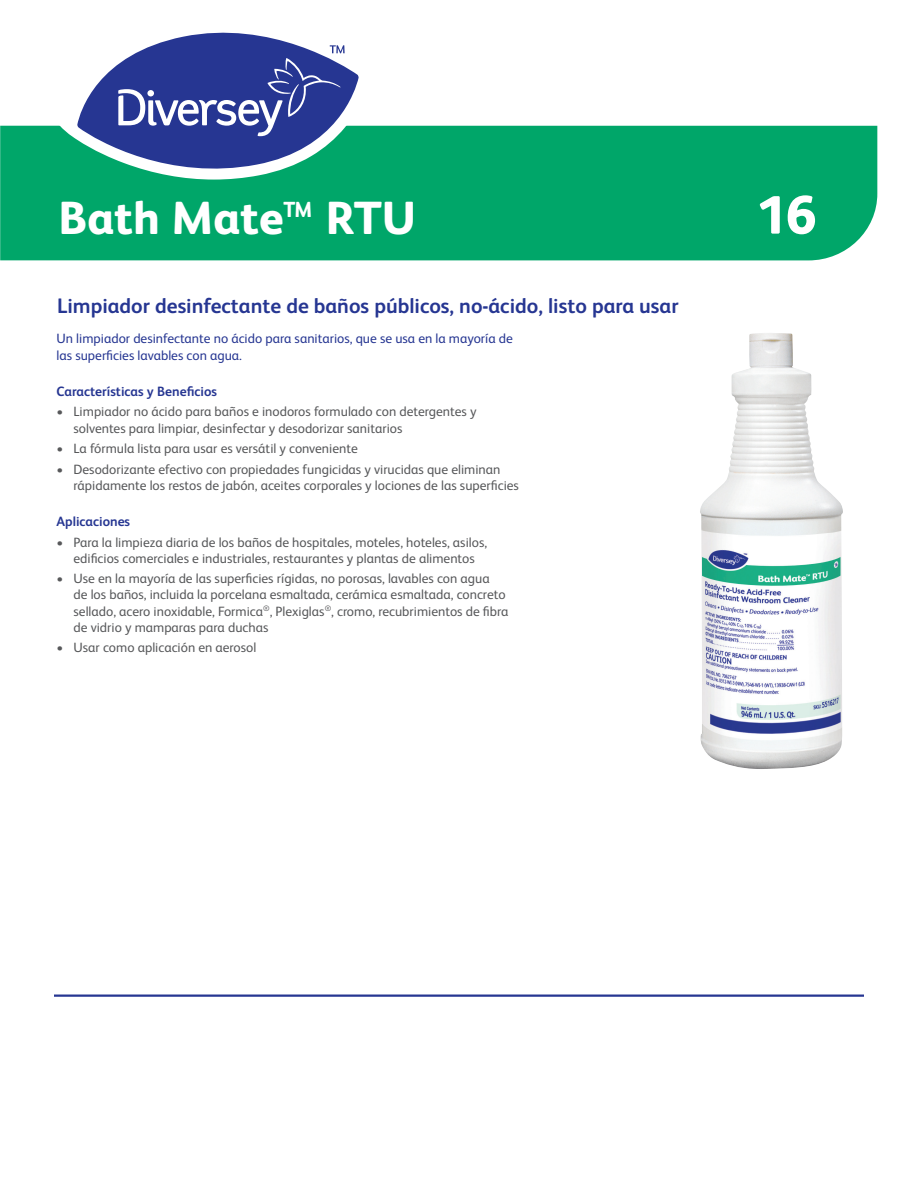
<style>
.page{position:relative;width:918px;height:1188px;background:#fff}
.page>*{position:absolute;margin:0;border:0;box-sizing:border-box;transform-origin:0 0}
.t1{font:800 54px "FS Albert Pro";color:#fff}
.t2{font:800 46.5px "FS Albert Pro";color:#fff}
.t3{font:700 21px "FS Albert Pro";color:#263692}
.t4{font:13.5px/16.2px "FS Albert Pro";color:#57585a}
.t5{font:13.5px/16.2px "FS Albert Pro";color:#263692}
.t6{font:700 13.5px "FS Albert Pro";color:#263692}
</style>
<div class="page">
<hr style="left:54px;top:995px;width:810px;height:2px;background:#263692">
<div style="left:0;top:126px;width:877px;height:134px;background:#00a669"></div>
<img style="left:700px;top:333px;width:143px;height:436px">
<svg style="left:57px;top:125px;width:317px;height:55px;background:#14ad75"></svg>
<svg style="left:77px;top:32px;width:282px;height:149px"></svg>
<svg style="left:118px;top:45px;width:227px;height:91px;background:#4b59a4"></svg>
<h2 class="t2" style="left:59px;top:182px;width:359px">Bath Mate<sup>TM</sup> RTU</h2>
<h1 class="t1" style="left:756px;top:173px;width:63px">16</h1>
<h3 class="t3" style="left:57px;top:291px;width:623px">Limpiador desinfectante de baños públicos, no-ácido, listo para usar</h3>
<p class="t5" style="left:57px;top:330px;width:458px">Un limpiador desinfectante no ácido para sanitarios, que se usa en la mayoría de las superficies lavables con agua.</p>
<p class="t6" style="left:57px;top:382px;width:162px">Características y Beneficios</p>
<p class="t4" style="left:74px;top:403px;width:404px;text-indent:-17px">• Limpiador no ácido para baños e inodoros formulado con detergentes y solventes para limpiar, desinfectar y desodorizar sanitarios</p>
<p class="t4" style="left:57px;top:439px;width:303px">• La fórmula lista para usar es versátil y conveniente</p>
<p class="t4" style="left:74px;top:460px;width:447px;text-indent:-17px">• Desodorizante efectivo con propiedades fungicidas y virucidas que eliminan rápidamente los restos de jabón, aceites corporales y lociones de las superficies</p>
<p class="t6" style="left:57px;top:512px;width:75px">Aplicaciones</p>
<p class="t4" style="left:57px;top:533px;width:432px;text-align:center">• Para la limpieza diaria de los baños de hospitales, moteles, hoteles, asilos, edificios comerciales e industriales, restaurantes y plantas de alimentos</p>
<p class="t4" style="left:74px;top:570px;width:437px;text-indent:-17px">• Use en la mayoría de las superficies rígidas, no porosas, lavables con agua<br>de los baños, incluida la porcelana esmaltada, cerámica esmaltada, concreto sellado, acero inoxidable, Formica<sup>®</sup>, Plexiglas<sup>®</sup>, cromo, recubrimientos de fibra de vidrio y mamparas para duchas</p>
<p class="t4" style="left:57px;top:639px;width:201px">• Usar como aplicación en aerosol</p>
</div>
